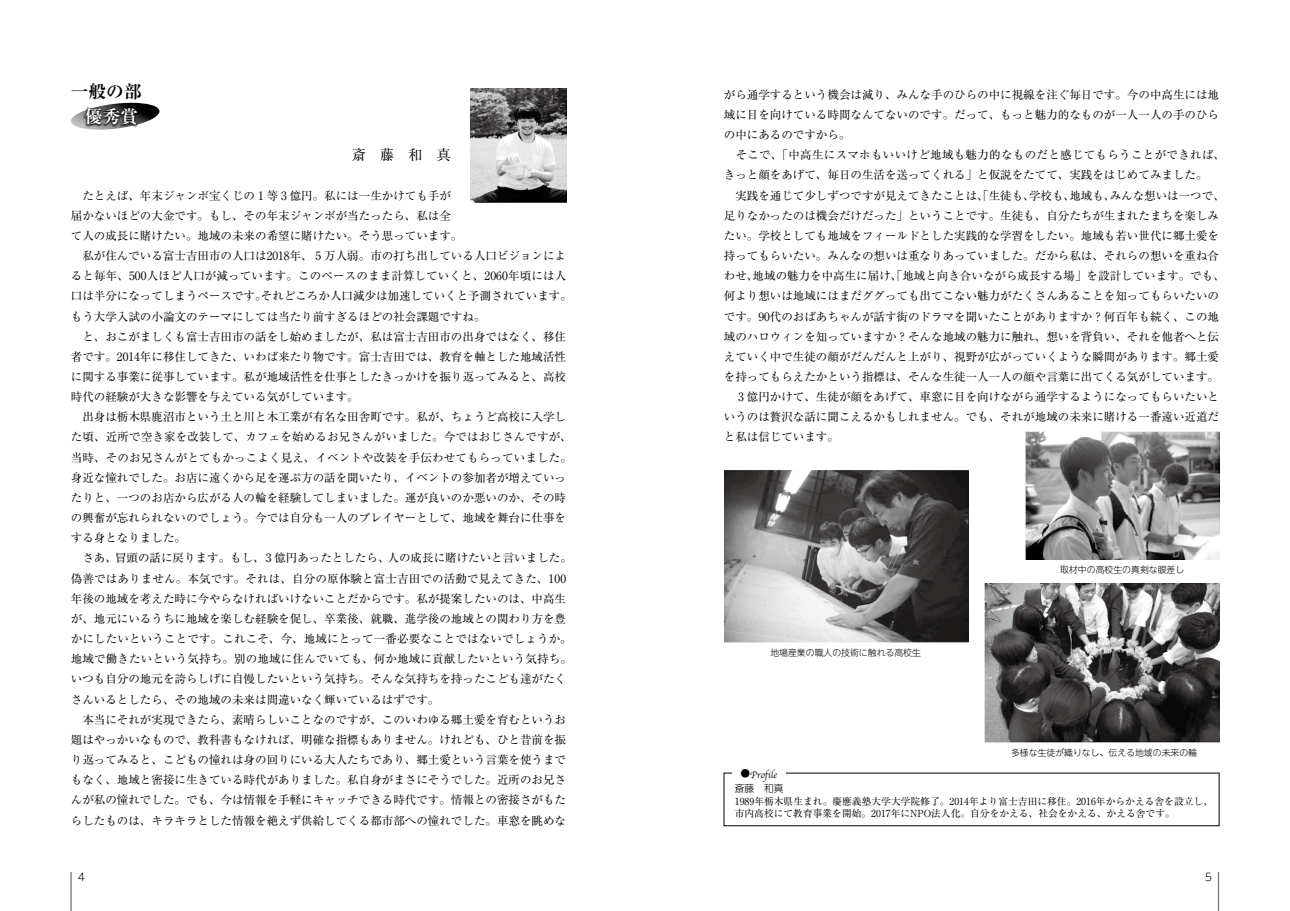
<style>
.page{position:relative;width:1290px;height:911px;background:#fff}
.page>*{position:absolute;margin:0;border:0;box-sizing:border-box;transform-origin:0 0}
.t1{font:700 17.75px "Ryumin Pro";color:#000}
.t2{font:700 17.75px "Ryumin Pro";color:#fff}
.t3{font:14.12px "Ryumin Pro";color:#000}
.t4{font:11.5px/20.1px "Ryumin Pro";color:#000}
.t5{font:300 10.62px "UD Shin M Go Pro";color:#000}
.t6{font:9.75px/12.4px "Ryumin Pro";color:#000}
.t7{font:9.75px "Apple Chancery";color:#000}
.t8{font:300 9.75px "UD Shin Go Pr 6";color:#000}
.t9{font:300 8.88px "UD Shin M Go Pro";color:#000}
.s1{font-family:"Koz Min Pro"}
</style>
<div class="page">
<img style="left:984px;top:583px;width:235px;height:160px">
<img style="left:724px;top:470px;width:244px;height:172px">
<img style="left:470px;top:89px;width:96px;height:113px">
<svg style="left:71px;top:103px;width:89px;height:27px"></svg>
<div style="left:83px;top:106px;width:57px;height:21px;background:#000;opacity:.75"></div>
<img style="left:1025px;top:431px;width:194px;height:129px">
<hr style="left:70px;top:872px;width:2px;height:39px;background:#727171">
<hr style="left:1218px;top:872px;width:1px;height:39px;background:#727171">
<h1 class="t1" style="left:71px;top:77px;width:72px">一般の部</h1>
<h1 class="t2" style="left:85px;top:103px;width:55px">優秀賞</h1>
<p class="t3" style="left:352px;top:144px;width:101px">斎　藤　和　真</p>
<p class="t4" style="left:71px;top:184px;width:393px">　たとえば、年末ジャンボ宝くじの１等３億円。私には一生かけても手が届かないほどの大金です。もし、その年末ジャンボが当たったら、私は全て人の成長に賭けたい。地域の未来の希望に賭けたい。そう思っています。　私が住んでいる富士吉田市の人口は２０１８</p>
<p class="t4" style="left:71px;top:245px;width:497px;text-indent:219px">年、５万人弱。市の打ち出している人口ビジョンによると毎年、５００人ほど人口が減っています。このペースのまま計算していくと、２０６０</p>
<p class="t4" style="left:71px;top:265px;width:502px;text-indent:437px">年頃には人口は半分になってしまうペースです。それどころか人口減少は加速していくと予測されています。もう大学入試の小論文のテーマにしては当たり前すぎるほどの社会課題ですね。<br>　と、おこがましくも富士吉田市の話をし始めましたが、私は富士吉田市の出身ではなく、移住者です。２０１４</p>
<p class="t4" style="left:71px;top:346px;width:503px;text-indent:69px">年に移住してきた、いわば来たり物です。富士吉田では、教育を軸とした地域活性に関する事業に従事しています。私が地域活性を仕事としたきっかけを振り返ってみると、高校時代の経験が大きな影響を与えている気がしています。<br>　出身は栃木県鹿沼市という土と川と木工業が有名な田舎町です。私が、ちょうど高校に入学した頃、近所で空き家を改装して、カフェを始めるお兄さんがいました。今ではおじさんですが、当時、そのお兄さんがとてもかっこよく見え、イベントや改装を手伝わせてもらっていました。身近な憧れでした。お店に遠くから足を運ぶ方の話を聞いたり、イベントの参加者が増えていったりと、一つのお店から広がる人の輪を経験してしまいました。運が良いのか悪いのか、その時の興奮が忘れられないのでしょう。今では自分も一人のプレイヤーとして、地域を舞台に仕事をする身となりました。<br>　さあ、冒頭の話に戻ります。もし、３億円あったとしたら、人の成長に賭けたいと言いました。偽善ではありません。本気です。それは、自分の原体験と富士吉田での活動で見えてきた、１００<br>年後の地域を考えた時に今やらなければいけないことだからです。私が提案したいのは、中高生が、地元にいるうちに地域を楽しむ経験を促し、卒業後、就職、進学後の地域との関わり方を豊かにしたいということです。これこそ、今、地域にとって一番必要なことではないでしょうか。地域で働きたいという気持ち。別の地域に住んでいても、何か地域に貢献したいという気持ち。いつも自分の地元を誇らしげに自慢したいという気持ち。そんな気持ちを持ったこども達がたくさんいるとしたら、その地域の未来は間違いなく輝いているはずです。<br>　本当にそれが実現できたら、素晴らしいことなのですが、このいわゆる郷土愛を育むというお題はやっかいなもので、教科書もなければ、明確な指標もありません。けれども、ひと昔前を振り返ってみると、こどもの憧れは身の回りにいる大人たちであり、郷土愛という言葉を使うまでもなく、地域と密接に生きている時代がありました。私自身がまさにそうでした。近所のお兄さんが私の憧れでした。でも、今は情報を手軽にキャッチできる時代です。情報との密接さがもたらしたものは、キラキラとした情報を絶えず供給してくる都市部への憧れでした。車窓を眺めな</p>
<p class="t4" style="left:724px;top:84px;width:503px">がら通学するという機会は減り、みんな手のひらの中に視線を注ぐ毎日です。今の中高生には地域に目を向けている時間なんてないのです。だって、もっと魅力的なものが一人一人の手のひらの中にあるのですから。<br>　そこで、「中高生にスマホもいいけど地域も魅力的なものだと感じてもらうことができれば、きっと顔をあげて、毎日の生活を送ってくれる」と仮説をたてて、実践をはじめてみました。<br>　実践を通じて少しずつですが見えてきたことは、「生徒も、学校も、地域も、みんな想いは一つで、足りなかったのは機会だけだった」ということです。生徒も、自分たちが生まれたまちを楽しみたい。学校としても地域をフィールドとした実践的な学習をしたい。地域も若い世代に郷土愛を持ってもらいたい。みんなの想いは重なりあっていました。だから私は、それらの想いを重ね合わせ、地域の魅力を中高生に届け、「地域と向き合いながら成長する場」を設計しています。でも、何より想いは地域にはまだググっても出てこない魅力がたくさんあることを知ってもらいたいのです。９０代のおばあちゃんが話す街のドラマを聞いたことがありますか？何百年も続く、この地域のハロウィンを知っていますか？そんな地域の魅力に触れ、想いを背負い、それを他者へと伝えていく中で生徒の顔がだんだんと上がり、視野が広がっていくような瞬間があります。郷土愛を持ってもらえたかという指標は、そんな生徒一人一人の顔や言葉に出てくる気がしています。　３億円かけて、生徒が顔をあげて、車窓に目を向けながら通学するようになってもらいたいというのは贅沢な話に聞こえるかもしれません。でも、それが地域の未来に賭ける一番遠い近道だと私は信じています。</p>
<p class="t9" style="left:770px;top:646px;width:152px">地場産業の職人の技術に触れる高校生</p>
<p class="t7" style="left:740px;top:766px;width:38px"><span class="s1">●</span>Profile</p>
<p class="t9" style="left:1060px;top:563px;width:126px">取材中の高校生の真剣な眼差し</p>
<p class="t9" style="left:1011px;top:745px;width:188px">多様な生徒が織りなし、伝える地域の未来の輪</p>
<p class="t8" style="left:735px;top:781px;width:50px">斎藤　和真</p>
<p class="t6" style="left:735px;top:794px;width:480px">1989年栃木県生まれ。慶應義塾大学大学院修了。2014年より富士吉田に移住。2016年からかえる舎を設立し、市内高校にて教育事業を開始。2017年にNPO法人化。自分をかえる、社会をかえる、かえる舎です。</p>
<p class="t5" style="left:78px;top:868px;width:9px">4</p>
<p class="t5" style="left:1205px;top:868px;width:9px">5</p>
</div>
